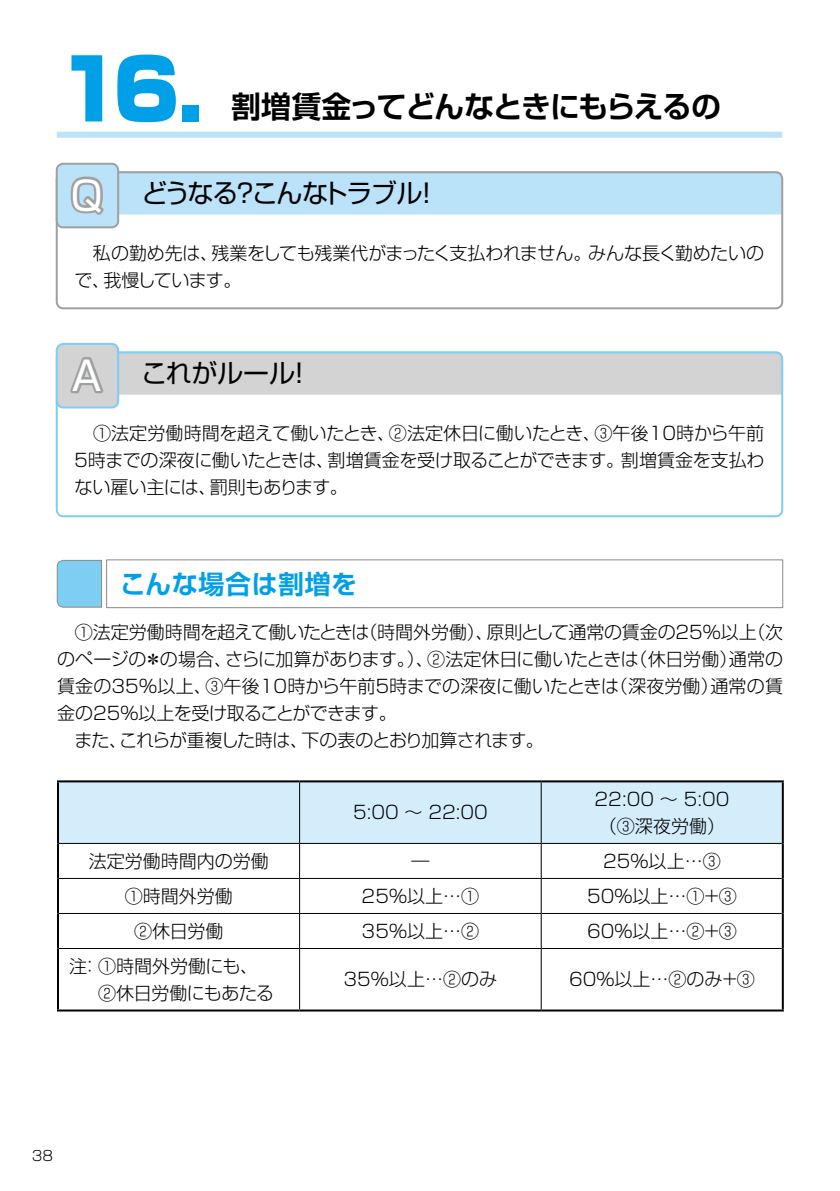
<style>
.page{position:relative;width:840px;height:1191px;background:#fff}
.page>*{position:absolute;margin:0;border:0;box-sizing:border-box;transform-origin:0 0}
.t1{font:900 84px "Shin Go Pro";color:#00a0e9}
.t2{font:40px "Shin Go Pro";color:#fff}
.t3{font:700 30px "Shin Go Pro De";letter-spacing:-.04em;color:#000}
.t4{font:26px "Shin Go Pro";letter-spacing:-.055em;color:#000}
.t5{font:700 26px "Shin Go Pro De";letter-spacing:.025em;color:#00a0e9}
.t6{font:300 18px/27px "Shin Go Pro";letter-spacing:-.01em;color:#000}
.t7{font:300 14px "Shin Go Pro";color:#000}
</style>
<div class="page">
<div style="left:56px;top:351px;width:726px;height:166px;border:2px solid #7ecef4;border-radius:7px"></div>
<div style="left:56px;top:171px;width:726px;height:138px;border:2px solid #9fa0a0;border-radius:7px"></div>
<svg style="left:56px;top:559px;width:46px;height:49px;background:#85cbec"></svg>
<div style="left:106px;top:559px;width:676px;height:49px;border:1px solid #898989"></div>
<div style="left:59px;top:782px;width:722px;height:61px;background:#d3edfb"></div>
<hr style="left:299px;top:782px;width:1px;height:61px;background:#000">
<hr style="left:540px;top:782px;width:1px;height:61px;background:#000">
<hr style="left:59px;top:843px;width:240px;height:1px;background:#000">
<hr style="left:299px;top:843px;width:242px;height:1px;background:#000">
<hr style="left:299px;top:844px;width:1px;height:34px;background:#000">
<hr style="left:541px;top:843px;width:240px;height:1px;background:#000">
<hr style="left:540px;top:844px;width:1px;height:34px;background:#000">
<hr style="left:59px;top:878px;width:240px;height:1px;background:#000">
<hr style="left:299px;top:878px;width:242px;height:1px;background:#000">
<hr style="left:299px;top:879px;width:1px;height:34px;background:#000">
<hr style="left:541px;top:878px;width:240px;height:1px;background:#000">
<hr style="left:540px;top:879px;width:1px;height:34px;background:#000">
<hr style="left:59px;top:913px;width:240px;height:1px;background:#000">
<hr style="left:299px;top:913px;width:242px;height:1px;background:#000">
<hr style="left:299px;top:914px;width:1px;height:34px;background:#000">
<hr style="left:541px;top:913px;width:240px;height:1px;background:#000">
<hr style="left:540px;top:914px;width:1px;height:34px;background:#000">
<hr style="left:59px;top:948px;width:240px;height:1px;background:#000">
<hr style="left:299px;top:948px;width:242px;height:1px;background:#000">
<hr style="left:299px;top:949px;width:1px;height:60px;background:#000">
<hr style="left:541px;top:948px;width:240px;height:1px;background:#000">
<hr style="left:540px;top:949px;width:1px;height:60px;background:#000">
<hr style="left:57px;top:780px;width:242px;height:2px;background:#000">
<hr style="left:57px;top:782px;width:2px;height:61px;background:#000">
<hr style="left:299px;top:780px;width:242px;height:2px;background:#000">
<hr style="left:541px;top:780px;width:242px;height:2px;background:#000">
<hr style="left:781px;top:782px;width:2px;height:61px;background:#000">
<hr style="left:57px;top:843px;width:2px;height:35px;background:#000">
<hr style="left:781px;top:843px;width:2px;height:35px;background:#000">
<hr style="left:57px;top:878px;width:2px;height:35px;background:#000">
<hr style="left:781px;top:878px;width:2px;height:35px;background:#000">
<hr style="left:57px;top:913px;width:2px;height:35px;background:#000">
<hr style="left:781px;top:913px;width:2px;height:35px;background:#000">
<hr style="left:57px;top:948px;width:2px;height:61px;background:#000">
<hr style="left:781px;top:948px;width:2px;height:61px;background:#000">
<hr style="left:57px;top:1009px;width:242px;height:2px;background:#000">
<hr style="left:299px;top:1009px;width:242px;height:2px;background:#000">
<hr style="left:541px;top:1009px;width:242px;height:2px;background:#000">
<div style="left:57px;top:164px;width:61px;height:63px;background:#bae3f9;border-radius:7px"></div>
<svg style="left:70px;top:171px;width:711px;height:48px;background:#bee1f3"></svg>
<div style="left:56px;top:163px;width:63px;height:65px;border:2px solid #9fa0a0;border-radius:7px"></div>
<div style="left:57px;top:344px;width:61px;height:63px;background:#d3d3d4;border-radius:7px"></div>
<svg style="left:70px;top:349px;width:711px;height:47px;background:#d1d4d7"></svg>
<div style="left:56px;top:343px;width:63px;height:65px;border:2px solid #7ecef4;border-radius:7px"></div>
<div style="left:57px;top:132px;width:724px;height:6px;background:#bae3f9"></div>
<h1 class="t1" style="left:57px;top:23px;width:148px">16.</h1>
<h3 class="t3" style="left:231px;top:82px;width:491px">割増賃金ってどんなときにもらえるの</h3>
<h2 class="t2" style="left:70px;top:163px;width:34px">Q</h2>
<h3 class="t4" style="left:142px;top:171px;width:299px">どうなる？こんなトラブル！</h3>
<p class="t6" style="left:74px;top:238px;width:690px">　私の勤め先は、残業をしても残業代がまったく支払われません。みんな長く勤めたいので、我慢しています。</p>
<h2 class="t2" style="left:72px;top:343px;width:32px">A</h2>
<h3 class="t4" style="left:141px;top:352px;width:172px">これがルール！</h3>
<p class="t6" style="left:72px;top:418px;width:693px;text-align:justify">　①法定労働時間を超えて働いたとき、②法定休日に働いたとき、③午後10時から午前５時までの深夜に働いたときは、割増賃金を受け取ることができます。割増賃金を支払わない雇い主には、罰則もあります。</p>
<h3 class="t5" style="left:120px;top:562px;width:238px">こんな場合は割増を</h3>
<p class="t6" style="left:57px;top:616px;width:727px">　①法定労働時間を超えて働いたときは（時間外労働）、原則として通常の賃金の25％以上（次のページの＊の場合、さらに加算があります。）、②法定休日に働いたときは（休日労働）通常の賃金の35％以上、③午後10時から午前５時までの深夜に働いたときは（深夜労働）通常の賃金の25％以上を受け取ることができます。<br>　また、これらが重複した時は、下の表のとおり加算されます。</p>
<p class="t6" style="left:353px;top:796px;width:136px">5:00 ～ 22:00</p>
<p class="t6" style="left:594px;top:783px;width:136px">22:00 ～ 5:00（③深夜労働）</p>
<p class="t6" style="left:89px;top:845px;width:181px">法定労働時間内の労働</p>
<p class="t6" style="left:411px;top:845px;width:19px">―</p>
<p class="t6" style="left:603px;top:845px;width:119px">25％以上…③</p>
<p class="t6" style="left:125px;top:880px;width:109px">①時間外労働</p>
<p class="t6" style="left:361px;top:880px;width:119px">25％以上…①</p>
<p class="t6" style="left:586px;top:880px;width:151px">50％以上…①＋③</p>
<p class="t6" style="left:134px;top:915px;width:91px">②休日労働</p>
<p class="t6" style="left:361px;top:915px;width:119px">35％以上…②</p>
<p class="t6" style="left:586px;top:915px;width:151px">60％以上…②＋③</p>
<p class="t6" style="left:98px;top:950px;width:177px;text-indent:-29px">注：①時間外労働にも、<br>②休日労働にもあたる</p>
<p class="t6" style="left:343px;top:963px;width:155px">35％以上…②のみ</p>
<p class="t6" style="left:568px;top:963px;width:187px">60％以上…②のみ＋③</p>
<p class="t7" style="left:32px;top:1144px;width:23px">38</p>
</div>
